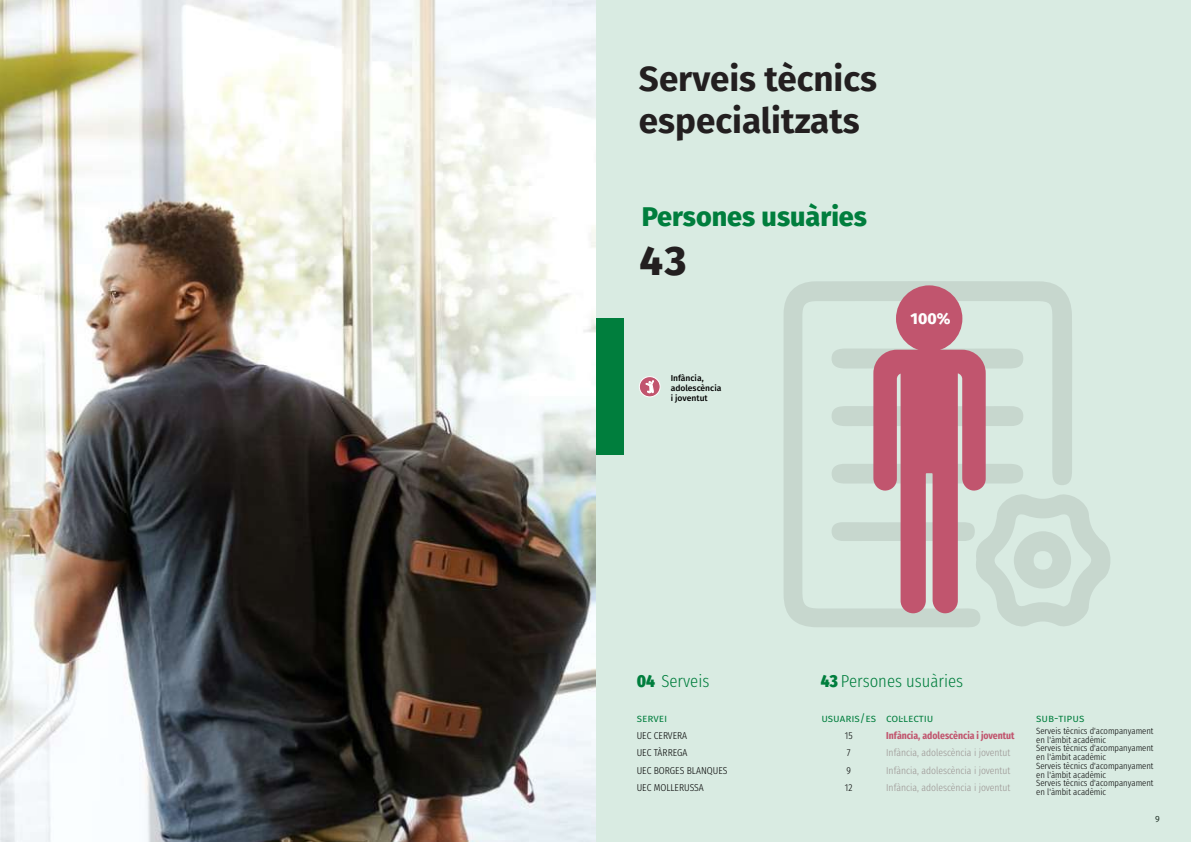
<style>
.page{position:relative;width:1191px;height:842px;background:#fff}
.page>*{position:absolute;margin:0;border:0;box-sizing:border-box;transform-origin:0 0}
.t1{font:800 41.1px "Fira Sans";color:#231f20}
.t2{font:700 35px/42px "Fira Sans";color:#231f20}
.t3{font:800 27px "Fira Sans";color:#007e3d}
.t4{font:300 17.4px "Fira Sans Condensed";color:#007e3d}
.t5{font:800 15.8px "Fira Sans";color:#fff}
.t6{font:11px "Fira Sans";color:#007e3d}
.t7{font:300 10px "Fira Sans Condensed";color:#999190}
.t8{font:300 10px "Fira Sans Condensed";color:#000}
.t9{font:700 10px "Fira Sans Condensed";color:#c1556e}
.t10{font:300 9px/9px "Fira Sans Condensed";color:#000}
.t11{font:9px "Fira Sans";color:#231f20}
.t12{font:500 8.5px/10.3px "Fira Sans";color:#000}
.s1{font-weight:800}
</style>
<div class="page">
<div style="left:595px;top:0;width:596px;height:842px;background:#d9ebe2"></div>
<div style="left:596px;top:318px;width:28px;height:137px;background:#007e3d"></div>
<svg style="left:784px;top:281px;width:288px;height:346px"></svg>
<img style="left:0;top:0;width:595px;height:842px">
<div style="left:639px;top:377px;width:21px;height:20px;background:#c1556e;border-radius:50%"></div>
<div style="left:639px;top:376px;width:21px;height:21px;border:1px solid #fff;border-radius:50%"></div>
<svg style="left:646px;top:380px;width:8px;height:13px"></svg>
<div style="left:896px;top:285px;width:66px;height:67px;background:#c1556e;border-radius:50%"></div>
<svg style="left:831px;top:348px;width:279px;height:279px"></svg>
<h2 class="t2" style="left:639px;top:55px;width:240px">Serveis tècnics especialitzats</h2>
<h3 class="t3" style="left:641px;top:193px;width:227px">Persones usuàries</h3>
<h1 class="t1" style="left:639px;top:225px;width:49px">43</h1>
<p class="t12" style="left:670px;top:372px;width:52px">Infància, adolescència i joventut</p>
<h3 class="t5" style="left:910px;top:305px;width:41px">100%</h3>
<h3 class="t4" style="left:636px;top:664px;width:74px"><span class="s1">04</span> Serveis</h3>
<h3 class="t4" style="left:821px;top:664px;width:144px"><span class="s1">43</span> Persones usuàries</h3>
<p class="t6" style="left:636px;top:710px;width:32px">servei</p>
<p class="t6" style="left:821px;top:710px;width:114px">usuaris/es col·lectiu</p>
<p class="t6" style="left:1036px;top:710px;width:50px">sub-tipus</p>
<p class="t8" style="left:636px;top:726px;width:52px">UEC CERVERA</p>
<p class="t8" style="left:844px;top:726px;width:9px">15</p>
<p class="t9" style="left:886px;top:726px;width:130px">Infància, adolescència i joventut</p>
<p class="t10" style="left:1036px;top:725px;width:119px">Serveis tècnics d'acompanyament en l'àmbit acadèmic</p>
<p class="t8" style="left:636px;top:743px;width:52px">UEC TÀRREGA</p>
<p class="t8" style="left:846px;top:743px;width:5px">7</p>
<p class="t7" style="left:886px;top:743px;width:126px">Infància, adolescència i joventut</p>
<p class="t10" style="left:1036px;top:742px;width:119px">Serveis tècnics d'acompanyament en l'àmbit acadèmic</p>
<p class="t8" style="left:636px;top:761px;width:92px">UEC BORGES BLANQUES</p>
<p class="t8" style="left:846px;top:761px;width:6px">9</p>
<p class="t7" style="left:886px;top:761px;width:126px">Infància, adolescència i joventut</p>
<p class="t10" style="left:1036px;top:760px;width:119px">Serveis tècnics d'acompanyament en l'àmbit acadèmic</p>
<p class="t8" style="left:636px;top:778px;width:69px">UEC MOLLERUSSA</p>
<p class="t8" style="left:845px;top:778px;width:9px">12</p>
<p class="t7" style="left:886px;top:778px;width:126px">Infància, adolescència i joventut</p>
<p class="t10" style="left:1036px;top:777px;width:119px">Serveis tècnics d'acompanyament en l'àmbit acadèmic</p>
<p class="t11" style="left:1155px;top:812px;width:6px">9</p>
</div>
